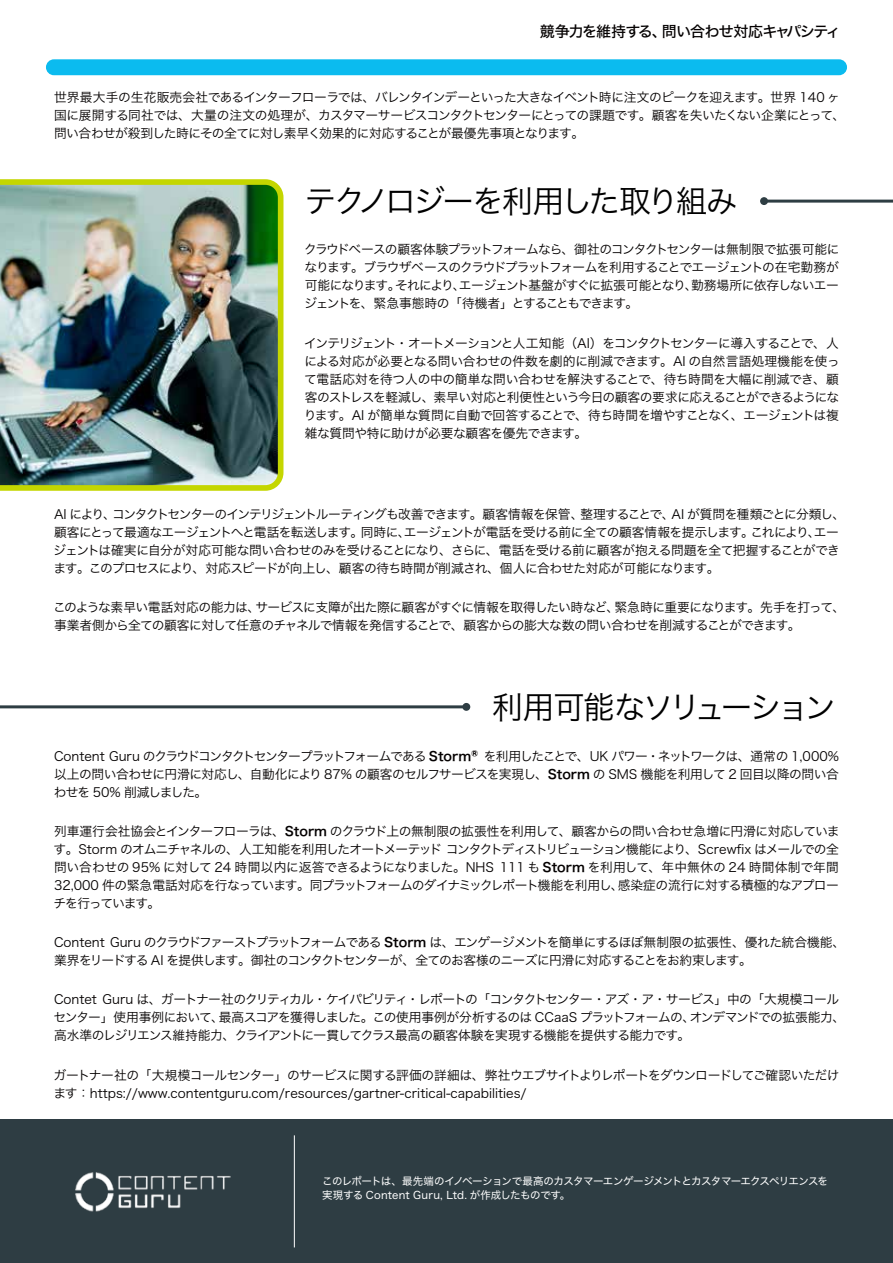
<style>
.page{position:relative;width:893px;height:1263px;background:#fff}
.page>*{position:absolute;margin:0;border:0;box-sizing:border-box;transform-origin:0 0}
.t1{font:31.5px "Hiragino Sans W3";letter-spacing:-.09em;color:#000}
.t2{font:15px "Hiragino Sans W5";letter-spacing:-.065em;color:#040001}
.t3{font:12.75px/18px "Hiragino Sans W3";letter-spacing:-.05em;color:#040001}
.t4{font:12.75px/18px "Hiragino Sans W3";color:#040001}
.t5{font:10.5px/13.5px "Hiragino Sans W4";letter-spacing:-.045em;color:#fff}
.s1{font-family:"Hiragino Sans W6"}
</style>
<div class="page">
<div style="left:0;top:1120px;width:893px;height:143px;background:#2e3d43"></div>
<div style="left:46px;top:59px;width:801px;height:16px;background:#0bbbef;border-radius:8px"></div>
<hr style="left:294px;top:1135px;width:1px;height:112px;background:#fff">
<hr style="left:765px;top:200px;width:128px;height:3px;background:#2e3d43">
<div style="left:760px;top:197px;width:8px;height:8px;border:2px solid #2e3d43;border-radius:50%"></div>
<hr style="left:0;top:705px;width:466px;height:3px;background:#2e3d43">
<div style="left:463px;top:704px;width:7px;height:6px;background:#2e3d43;border-radius:50%"></div>
<div style="left:462px;top:703px;width:8px;height:8px;border:2px solid #2e3d43;border-radius:50%"></div>
<img style="left:0;top:179px;width:283px;height:312px">
<img style="left:75px;top:1172px;width:156px;height:40px">
<p class="t2" style="left:540px;top:18px;width:302px">競争力を維持する、問い合わせ対応キャパシティ</p>
<p class="t3" style="left:54px;top:88px;width:793px">世界最大手の生花販売会社であるインターフローラでは、バレンタインデーといった大きなイベント時に注文のピークを迎えます。世界 140 ヶ国に展開する同社では、大量の注文の処理が、カスタマーサービスコンタクトセンターにとっての課題です。顧客を失いたくない企業にとって、問い合わせが殺到した時にその全てに対し素早く効果的に対応することが最優先事項となります。</p>
<h1 class="t1" style="left:305px;top:174px;width:434px">テクノロジーを利用した取り組み</h1>
<p class="t3" style="left:304px;top:240px;width:537px;text-align:justify">クラウドベースの顧客体験プラットフォームなら、御社のコンタクトセンターは無制限で拡張可能になります。ブラウザベースのクラウドプラットフォームを利用することでエージェントの在宅勤務が可能になります。それにより、エージェント基盤がすぐに拡張可能となり、勤務場所に依存しないエージェントを、緊急事態時の「待機者」とすることもできます。</p>
<p class="t3" style="left:304px;top:333px;width:538px;text-align:justify">インテリジェント・オートメーションと人工知能（AI）をコンタクトセンターに導入することで、人による対応が必要となる問い合わせの件数を劇的に削減できます。AI の自然言語処理機能を使って電話応対を待つ人の中の簡単な問い合わせを解決することで、待ち時間を大幅に削減でき、顧客のストレスを軽減し、素早い対応と利便性という今日の顧客の要求に応えることができるようになります。AI が簡単な質問に自動で回答することで、待ち時間を増やすことなく、エージェントは複雑な質問や特に助けが必要な顧客を優先できます。</p>
<p class="t3" style="left:53px;top:504px;width:793px">AI により、コンタクトセンターのインテリジェントルーティングも改善できます。顧客情報を保管、整理することで、AI が質問を種類ごとに分類し、顧客にとって最適なエージェントへと電話を転送します。同時に、エージェントが電話を受ける前に全ての顧客情報を提示します。これにより、エージェントは確実に自分が対応可能な問い合わせのみを受けることになり、さらに、電話を受ける前に顧客が抱える問題を全て把握することができます。このプロセスにより、対応スピードが向上し、顧客の待ち時間が削減され、個人に合わせた対応が可能になります。</p>
<p class="t3" style="left:53px;top:598px;width:794px">このような素早い電話対応の能力は、サービスに支障が出た際に顧客がすぐに情報を取得したい時など、緊急時に重要になります。先手を打って、事業者側から全ての顧客に対して任意のチャネルで情報を発信することで、顧客からの膨大な数の問い合わせを削減することができます。</p>
<h1 class="t1" style="left:492px;top:679px;width:346px">利用可能なソリューション</h1>
<p class="t3" style="left:54px;top:746px;width:787px;text-align:justify">Content Guru のクラウドコンタクトセンタープラットフォームである <span class="s1">Storm®</span>を利用したことで、UK パワー・ネットワークは、通常の 1,000%以上の問い合わせに円滑に対応し、自動化により 87% の顧客のセルフサービスを実現し、<span class="s1">Storm</span> の SMS 機能を利用して 2 回目以降の問い合わせを 50% 削減しました。</p>
<p class="t3" style="left:53px;top:821px;width:788px;text-align:justify">列車運行会社協会とインターフローラは、<span class="s1">Storm</span> のクラウド上の無制限の拡張性を利用して、顧客からの問い合わせ急増に円滑に対応しています。Storm のオムニチャネルの、人工知能を利用したオートメーテッド コンタクトディストリビューション機能により、Screwfix はメールでの全問い合わせの 95% に対して 24 時間以内に返答できるようになりました。NHS 111 も <span class="s1">Storm</span> を利用して、年中無休の 24 時間体制で年間32,000 件の緊急電話対応を行なっています。同プラットフォームのダイナミックレポート機能を利用し、感染症の流行に対する積極的なアプローチを行っています。</p>
<p class="t3" style="left:54px;top:932px;width:793px">Content Guru のクラウドファーストプラットフォームである <span class="s1">Storm</span> は、エンゲージメントを簡単にするほぼ無制限の拡張性、優れた統合機能、業界をリードする AI を提供します。御社のコンタクトセンターが、全てのお客様のニーズに円滑に対応することをお約束します。</p>
<p class="t3" style="left:54px;top:990px;width:793px">Contet Guru は、ガートナー社のクリティカル・ケイパビリティ・レポートの「コンタクトセンター・アズ・ア・サービス」中の「大規模コールセンター」使用事例において、最高スコアを獲得しました。この使用事例が分析するのは CCaaS プラットフォームの、オンデマンドでの拡張能力、高水準のレジリエンス維持能力、クライアントに一貫してクラス最高の顧客体験を実現する機能を提供する能力です。</p>
<p class="t4" style="left:53px;top:1065px;width:788px">ガートナー社の「大規模コールセンター」のサービスに関する評価の詳細は、弊社ウエブサイトよりレポートをダウンロードしてご確認いただけます：https://www.contentguru.com/resources/gartner-critical-capabilities/</p>
<p class="t5" style="left:322px;top:1173px;width:507px">このレポートは、最先端のイノベーションで最高のカスタマーエンゲージメントとカスタマーエクスペリエンスを実現する Content Guru, Ltd. が作成したものです。</p>
</div>
